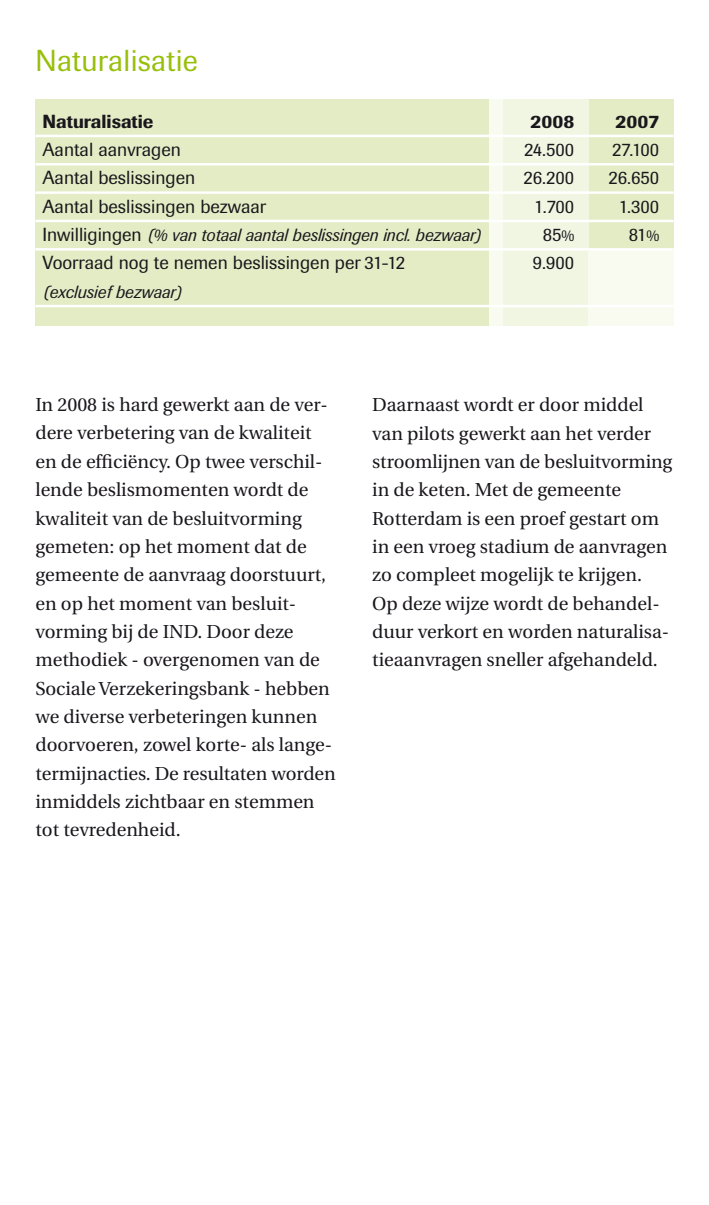
<style>
.page{position:relative;width:709px;height:1205px;background:#fff}
.page>*{position:absolute;margin:0;border:0;box-sizing:border-box;transform-origin:0 0}
.t1{font:30px "Imago BQ";letter-spacing:.01em;color:#98bf0c}
.t2{font:18.75px/28.2px "Utopia";color:#1a171c}
.t3{font:18.75px "Imago BQ";color:#1a171c}
.t4{font:500 18.75px "Imago BQ";color:#1a171c}
.t5{font:italic 17.5px "Imago BQ";color:#1a171c}
.s1{font-style:normal;font-size:18.75px}
.s2{font-size:16.25px}
</style>
<div class="page">
<div style="left:35px;top:99px;width:638px;height:227px;background:#e3ecc5"></div>
<div style="left:489px;top:99px;width:14px;height:227px;background:#f9fbf1"></div>
<div style="left:503px;top:99px;width:85px;height:227px;background:#f1f6e3"></div>
<div style="left:588px;top:249px;width:85px;height:77px;background:#f9fbf1"></div>
<hr style="left:35px;top:135px;width:638px;height:2px;background:#fff">
<hr style="left:35px;top:163px;width:638px;height:2px;background:#fff">
<hr style="left:35px;top:191px;width:638px;height:3px;background:#fff">
<hr style="left:35px;top:220px;width:638px;height:2px;background:#fff">
<hr style="left:35px;top:248px;width:638px;height:3px;background:#fff">
<hr style="left:35px;top:305px;width:638px;height:2px;background:#fff">
<h1 class="t1" style="left:35px;top:43px;width:164px">Naturalisatie</h1>
<p class="t4" style="left:43px;top:110px;width:112px">Naturalisatie</p>
<p class="t4" style="left:530px;top:110px;width:45px">2008</p>
<p class="t4" style="left:615px;top:110px;width:45px">2007</p>
<p class="t3" style="left:43px;top:138px;width:140px">Aantal aanvragen</p>
<p class="t3" style="left:524px;top:138px;width:52px">24.500</p>
<p class="t3" style="left:612px;top:138px;width:49px">27.100</p>
<p class="t3" style="left:43px;top:167px;width:154px">Aantal beslissingen</p>
<p class="t3" style="left:523px;top:167px;width:52px">26.200</p>
<p class="t3" style="left:608px;top:167px;width:52px">26.650</p>
<p class="t3" style="left:42px;top:195px;width:225px">Aantal beslissingen bezwaar</p>
<p class="t3" style="left:534px;top:195px;width:42px">1.700</p>
<p class="t3" style="left:618px;top:195px;width:42px">1.300</p>
<p class="t5" style="left:42px;top:225px;width:440px"><span class="s1">Inwilligingen</span> (% van totaal aantal beslissingen incl. bezwaar)</p>
<p class="t3" style="left:542px;top:223px;width:33px">85<span class="s2">%</span></p>
<p class="t3" style="left:628px;top:223px;width:32px">81<span class="s2">%</span></p>
<p class="t3" style="left:43px;top:252px;width:364px">Voorraad nog te nemen beslissingen per 31-12</p>
<p class="t3" style="left:533px;top:252px;width:43px">9.900</p>
<p class="t5" style="left:43px;top:282px;width:141px">(exclusief bezwaar)</p>
<p class="t2" style="left:35px;top:391px;width:302px">In 2008 is hard gewerkt aan de ver&shy;dere verbetering van de kwaliteit en de efficiëncy. Op twee verschil&shy;lende beslismomenten wordt de kwaliteit van de besluitvorming gemeten: op het moment dat de gemeente de aanvraag doorstuurt, en op het moment van besluit&shy;vorming bij de IND. Door deze methodiek - overgenomen van de<br>Sociale Verzekeringsbank - hebben we diverse verbeteringen kunnen doorvoeren, zowel korte- als lange&shy;termijnacties. De resultaten worden inmiddels zichtbaar en stemmen tot tevredenheid.</p>
<p class="t2" style="left:372px;top:391px;width:301px">Daarnaast wordt er door middel van pilots gewerkt aan het verder stroomlijnen van de besluitvorming in de keten. Met de gemeente Rotterdam is een proef gestart om in een vroeg stadium de aanvragen zo compleet mogelijk te krijgen.<br>Op deze wijze wordt de behandel&shy;duur verkort en worden naturalisa&shy;tieaanvragen sneller afgehandeld.</p>
</div>
